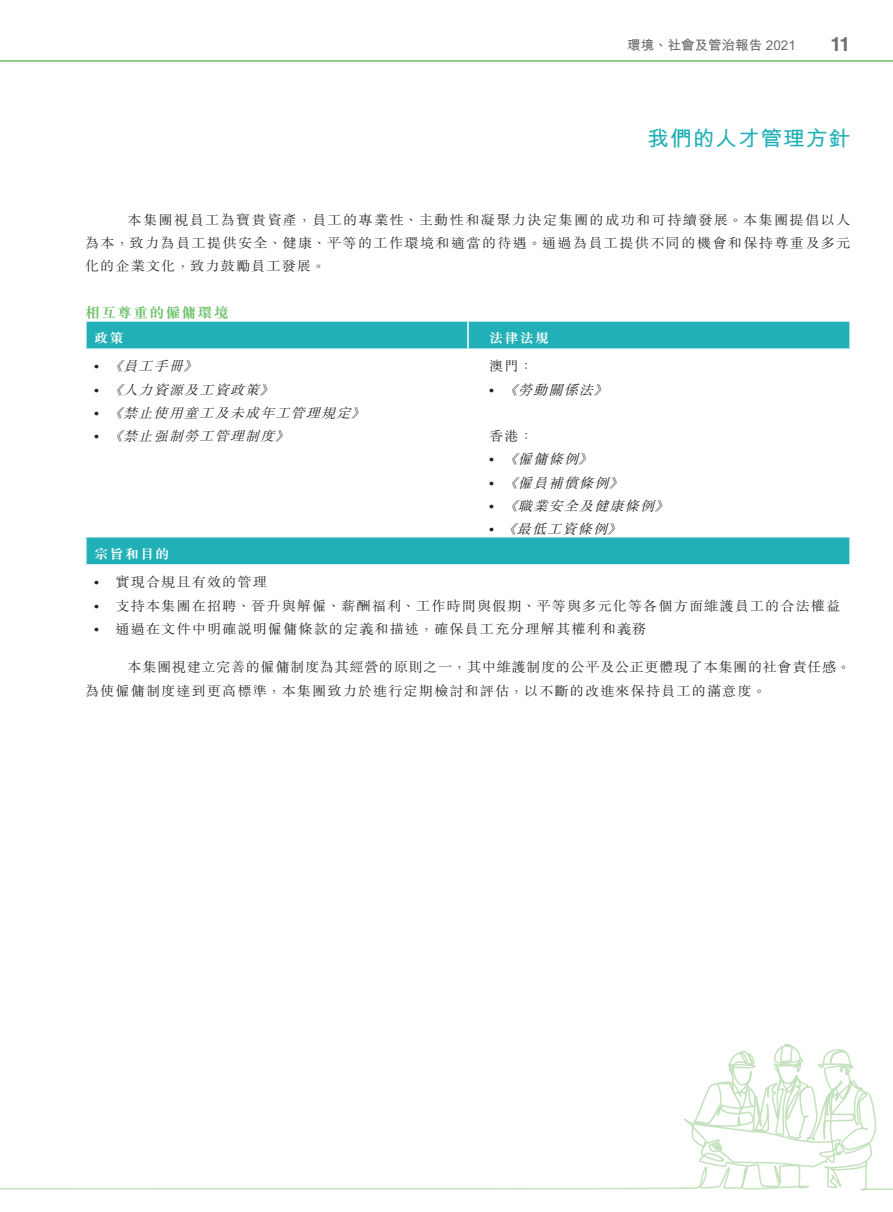
<style>
.page{position:relative;width:893px;height:1212px;background:#fff}
.page>*{position:absolute;margin:0;border:0;box-sizing:border-box;transform-origin:0 0}
.t1{font:700 21px "M Hei HK";letter-spacing:.03em;color:#21b0b7;scale:1.05 1}
.t2{font:700 19.5px "Helvetica LT Std";color:#6c6d70}
.t3{font:700 14.25px "M Sung HK";letter-spacing:.075em;color:#6bc067;scale:1.05 1}
.t4{font:300 13.5px/23.2px "M Sung HK";letter-spacing:.075em;color:#231f20;text-align:justify;scale:1.05 1}
.t5{font:italic 300 13.5px "M Sung HK";color:#231f20;scale:1.05 1}
.t6{font:300 13.5px/23.2px "M Sung HK";letter-spacing:.045em;color:#231f20;scale:1.05 1}
.t7{font:700 13.5px "M Hei HK";color:#6c6d70}
.t8{font:700 13.5px "M Sung HK";letter-spacing:.075em;color:#fff;scale:1.05 1}
.s1{font-family:"Times LT Std";font-weight:400;font-style:normal}
.s2{font-family:"Times LT Std";font-weight:400}
</style>
<div class="page">
<hr style="left:0;top:60px;width:893px;height:2px;background:#6bc067">
<svg style="left:0;top:1044px;width:893px;height:147px"></svg>
<div style="left:87px;top:322px;width:762px;height:26px;background:#21b0b7"></div>
<div style="left:86px;top:537px;width:764px;height:28px;background:#21b0b7"></div>
<hr style="left:467px;top:322px;width:2px;height:26px;background:#fff">
<hr style="left:85px;top:537px;width:2px;height:27px;background:#fff">
<hr style="left:849px;top:537px;width:2px;height:27px;background:#fff">
<hr style="left:85px;top:564px;width:383px;height:2px;background:#fff">
<hr style="left:468px;top:564px;width:383px;height:2px;background:#fff">
<p class="t7" style="left:627px;top:35px;width:170px">環境、社會及管治報告 2021</p>
<h2 class="t2" style="left:831px;top:32px;width:21px">11</h2>
<h1 class="t1" style="left:647px;top:123px;width:195px">我們的人才管理方針</h1>
<p class="t4" style="left:85px;top:207px;width:730px;text-indent:43px">本集團視員工為寶貴資產，員工的專業性、主動性和凝聚力決定集團的成功和可持續發展。本集團提倡以人為本，致力為員工提供安全、健康、平等的工作環境和適當的待遇。通過為員工提供不同的機會和保持尊重及多元化的企業文化，致力鼓勵員工發展。</p>
<p class="t3" style="left:85px;top:303px;width:138px">相互尊重的僱傭環境</p>
<p class="t8" style="left:94px;top:329px;width:30px">政策</p>
<p class="t8" style="left:489px;top:329px;width:59px">法律法規</p>
<p class="t5" style="left:94px;top:357px;width:104px"><span class="s1">•</span> 《員工手冊》</p>
<p class="t5" style="left:94px;top:380px;width:177px"><span class="s1">•</span> 《人力資源及工資政策》</p>
<p class="t5" style="left:94px;top:403px;width:264px"><span class="s1">•</span> 《禁止使用童工及未成年工管理規定》</p>
<p class="t5" style="left:94px;top:427px;width:191px"><span class="s1">•</span> 《禁止强制勞工管理制度》</p>
<p class="t4" style="left:489px;top:354px;width:43px">澳門：</p>
<p class="t5" style="left:489px;top:380px;width:119px"><span class="s1">•</span> 《勞動關係法》</p>
<p class="t4" style="left:489px;top:424px;width:43px">香港：</p>
<p class="t5" style="left:489px;top:450px;width:104px"><span class="s1">•</span> 《僱傭條例》</p>
<p class="t5" style="left:489px;top:473px;width:133px"><span class="s1">•</span> 《僱員補償條例》</p>
<p class="t5" style="left:489px;top:496px;width:177px"><span class="s1">•</span> 《職業安全及健康條例》</p>
<p class="t5" style="left:489px;top:520px;width:132px"><span class="s1">•</span> 《最低工資條例》</p>
<p class="t8" style="left:94px;top:545px;width:73px">宗旨和目的</p>
<p class="t4" style="left:94px;top:570px;width:166px"><span class="s2">•</span> 實現合規且有效的管理</p>
<p class="t4" style="left:94px;top:593px;width:712px"><span class="s2">•</span> 支持本集團在招聘、晉升與解僱、薪酬福利、工作時間與假期、平等與多元化等各個方面維護員工的合法權益</p>
<p class="t4" style="left:94px;top:616px;width:527px"><span class="s2">•</span> 通過在文件中明確說明僱傭條款的定義和描述，確保員工充分理解其權利和義務</p>
<p class="t6" style="left:85px;top:655px;width:731px;text-indent:43px">本集團視建立完善的僱傭制度為其經營的原則之一，其中維護制度的公平及公正更體現了本集團的社會責任感。為使僱傭制度達到更高標準，本集團致力於進行定期檢討和評估，以不斷的改進來保持員工的滿意度。</p>
</div>
